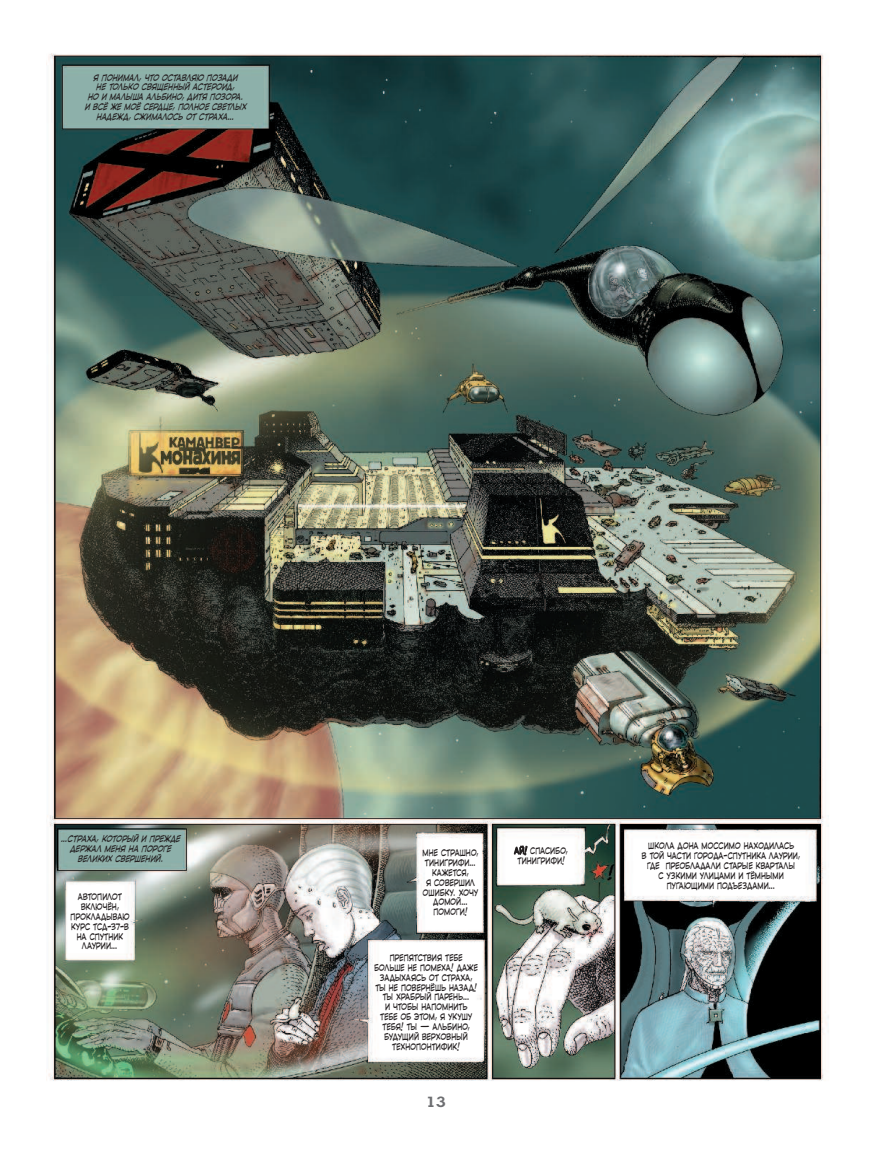
<style>
.page{position:relative;width:893px;height:1149px;background:#fff}
.page>*{position:absolute;margin:0;border:0;box-sizing:border-box;transform-origin:0 0}
.t1{font:600 14.4px "Lubalin Graph";color:#6d6e71;scale:1.2 1}
.t2{font:8.55px/9.9px "v C Ccomicrazy Doubled";letter-spacing:.015em;color:#231f20;text-align:center;scale:.75 1}
.t3{font:italic 8.55px/9.9px "v C Ccomicrazy Doubled";color:#231f20;text-align:center;scale:.75 1}
</style>
<div class="page">
<img style="left:46px;top:53px;width:783px;height:1028px">
<svg style="left:514px;top:845px;width:13px;height:9px"></svg>
<p class="t3" style="left:84px;top:72px;width:221px">Японимал,что оставляю позади нетолько священныйастероид,<br>но ималышаАльбино,дитяпозора.<br>Ивсёжемоёсердце,полноесветлых надежд,сжималосьотстраха…</p>
<p class="t3" style="left:61px;top:834px;width:164px">…страха,которыйипрежде держалменянапороге великихсвершений.</p>
<p class="t2" style="left:71px;top:891px;width:80px">Автопилот включён, прокладываю курс ТСД-37-В на спутник<br>Лаурии…</p>
<p class="t2" style="left:423px;top:847px;width:76px">Мне страшно,<br>Тинигрифи…<br>Кажется,<br>я совершил ошибку. Хочу домой…<br>Помоги!</p>
<p class="t2" style="left:374px;top:952px;width:140px">Препятствия тебе больше не помеха! Даже задыхаясь от страха, ты не повернёшь назад!<br>Ты храбрый парень…<br>И чтобы напомнить<br>тебе об этом, я укушу тебя! Ты – Альбино, будущий верховный технопонтифик!</p>
<h1 class="t1" style="left:426px;top:1093px;width:18px">13</h1>
<p class="t2" style="left:515px;top:845px;width:73px">Ай! Спасибо,<br>Тинигрифи!</p>
<p class="t2" style="left:642px;top:841px;width:213px">Школа дона Моссимо находилась<br>в той части города-спутника Лаурии, где преобладали старые кварталы<br>с узкими улицами и тёмными пугающими подъездами…</p>
</div>
